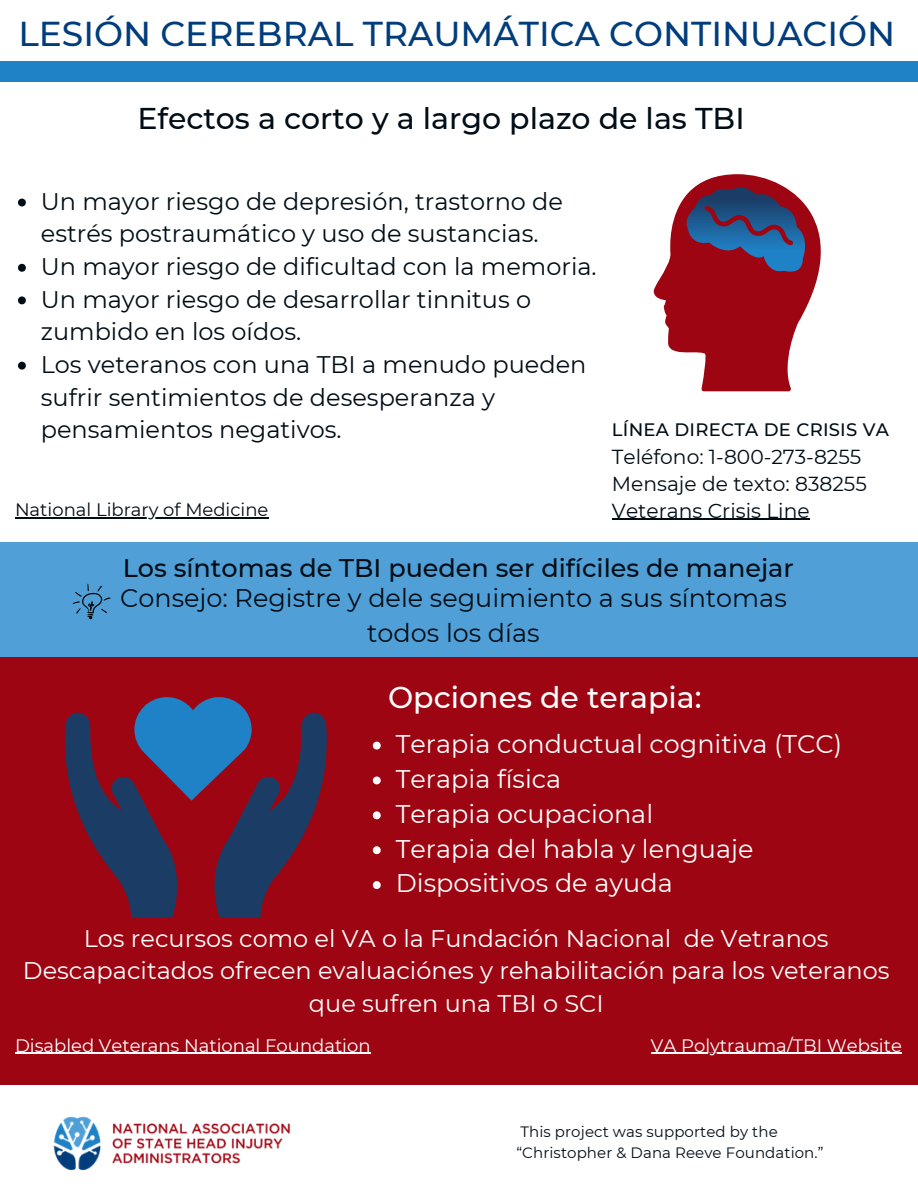
<style>
.page{position:relative;width:918px;height:1188px;background:#fff}
.page>*{position:absolute;margin:0;border:0;box-sizing:border-box;transform-origin:0 0}
.t1{font:500 34.5px "Montserrat";color:#013d7c}
.t2{font:500 30px "Montserrat";color:#000d16}
.t3{font:500 30px "Montserrat";color:#fffeff}
.t4{font:25.5px/34.8px "Montserrat";color:#fff}
.t5{font:25.5px/34.8px "Montserrat";color:#000d16;text-align:center}
.t6{font:500 25.5px "Montserrat";color:#000d16}
.t7{font:24px/32.7px "Montserrat";color:#000d16}
.t8{font:24px/32.7px "Montserrat";color:#fff;text-align:center}
.t9{font:20.25px/27px "Montserrat";color:#000d16}
.t10{font:18px "Montserrat";color:#fff}
.t11{font:18px "Montserrat";color:#000d16}
.t12{font:500 18px "Montserrat";letter-spacing:.015em;color:#000d16}
.t13{font:15px/20.2px "Montserrat";letter-spacing:.005em;color:#000d16}
</style>
<div class="page">
<div style="left:0;top:542px;width:918px;height:115px;background:#50a0d7"></div>
<div style="left:0;top:657px;width:918px;height:428px;background:#9e0512"></div>
<hr style="left:651px;top:1053px;width:251px;height:1px;background:#fff">
<hr style="left:15px;top:518px;width:253px;height:1px;background:#000d16">
<hr style="left:15px;top:1053px;width:356px;height:1px;background:#fff">
<div style="left:0;top:61px;width:918px;height:21px;background:#1f81c6"></div>
<hr style="left:612px;top:519px;width:198px;height:1px;background:#000d16">
<svg style="left:18px;top:199px;width:8px;height:7px"></svg>
<svg style="left:18px;top:264px;width:8px;height:8px"></svg>
<svg style="left:18px;top:296px;width:8px;height:8px"></svg>
<svg style="left:18px;top:362px;width:8px;height:8px"></svg>
<svg style="left:653px;top:174px;width:168px;height:217px"></svg>
<svg style="left:72px;top:584px;width:39px;height:36px"></svg>
<svg style="left:64px;top:697px;width:263px;height:221px"></svg>
<svg style="left:373px;top:742px;width:8px;height:8px"></svg>
<svg style="left:373px;top:777px;width:8px;height:7px"></svg>
<svg style="left:373px;top:811px;width:8px;height:8px"></svg>
<svg style="left:373px;top:846px;width:8px;height:8px"></svg>
<svg style="left:373px;top:881px;width:8px;height:8px"></svg>
<img style="left:53px;top:1116px;width:238px;height:55px">
<h1 class="t1" style="left:18px;top:12px;width:878px">LESIÓN CEREBRAL TRAUMÁTICA CONTINUACIÓN</h1>
<p class="t2" style="left:137px;top:100px;width:609px">Efectos a corto y a largo plazo de las TBI</p>
<p class="t7" style="left:41px;top:185px;width:557px">Un mayor riesgo de depresión, trastorno de estrés postraumático y uso de sustancias.<br>Un mayor riesgo de dificultad con la memoria.<br>Un mayor riesgo de desarrollar tinnitus o zumbido en los oídos.<br>Los veteranos con una TBI a menudo pueden sufrir sentimientos de desesperanza y pensamientos negativos.</p>
<p class="t12" style="left:612px;top:418px;width:279px">LÍNEA DIRECTA DE CRISIS VA</p>
<p class="t9" style="left:612px;top:443px;width:256px">Teléfono: 1-800-273-8255<br>Mensaje de texto: 838255</p>
<p class="t11" style="left:15px;top:499px;width:255px">National Library of Medicine</p>
<p class="t9" style="left:612px;top:497px;width:199px">Veterans Crisis Line</p>
<p class="t6" style="left:123px;top:552px;width:673px">Los síntomas de TBI pueden ser difíciles de manejar</p>
<p class="t5" style="left:120px;top:580px;width:668px">Consejo: Registre y dele seguimiento a sus síntomas todos los días</p>
<p class="t3" style="left:388px;top:679px;width:315px">Opciones de terapia:</p>
<p class="t4" style="left:396px;top:726px;width:448px">Terapia conductual cognitiva (TCC)<br>Terapia física<br>Terapia ocupacional<br>Terapia del habla y lenguaje<br>Dispositivos de ayuda</p>
<p class="t8" style="left:23px;top:922px;width:868px">Los recursos como el VA o la Fundación Nacional de Vetranos<br>Descapacitados ofrecen evaluaciónes y rehabilitación para los veteranos que sufren una TBI o SCI</p>
<p class="t10" style="left:15px;top:1034px;width:357px">Disabled Veterans National Foundation</p>
<p class="t10" style="left:651px;top:1034px;width:252px">VA Polytrauma/TBI Website</p>
<p class="t13" style="left:516px;top:1122px;width:309px">This project was supported by the “Christopher &amp; Dana Reeve Foundation.”</p>
</div>
